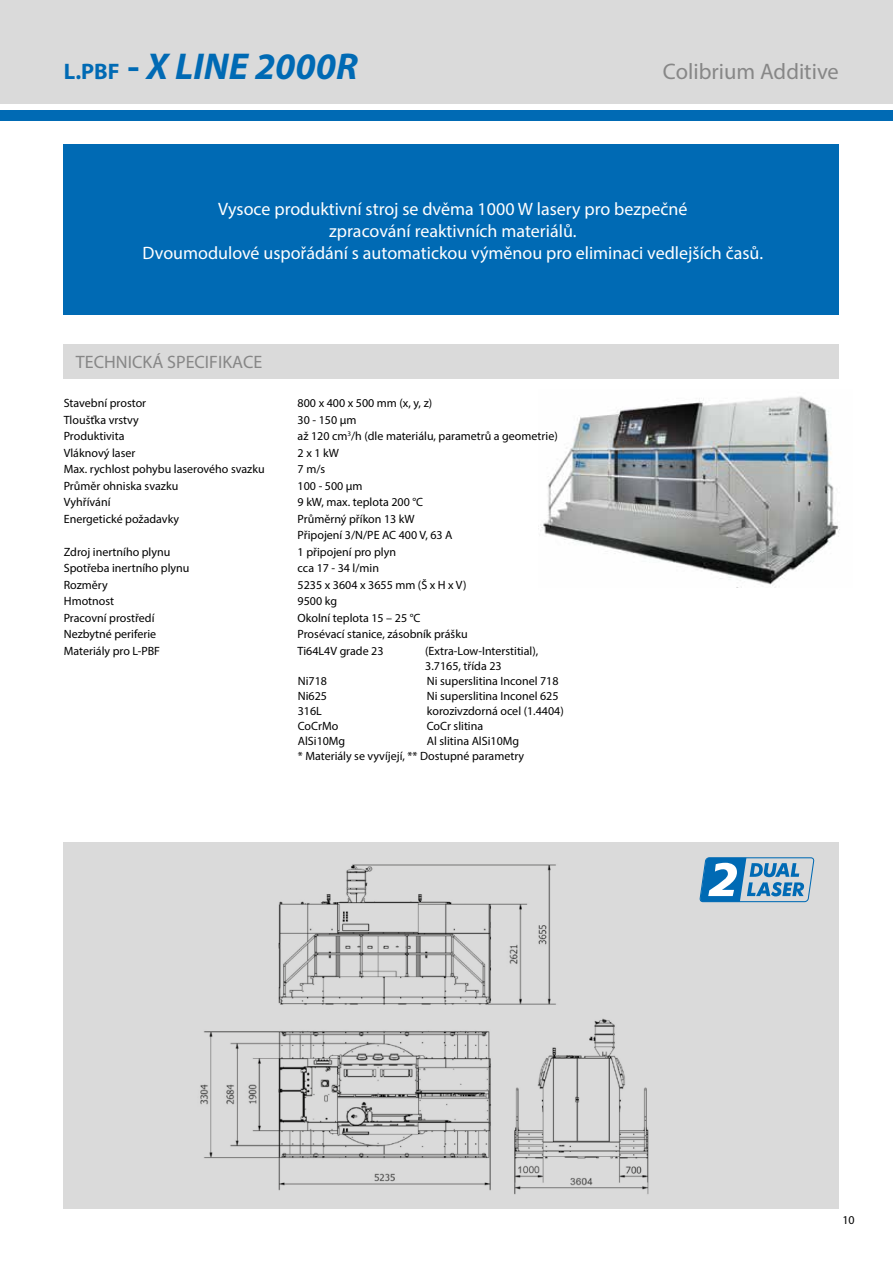
<style>
.page{position:relative;width:893px;height:1263px;background:#fff}
.page>*{position:absolute;margin:0;border:0;box-sizing:border-box;transform-origin:0 0}
.t1{font:italic 700 37.5px "Myriad Pro";color:#006ab4}
.t2{font:22.5px "Myriad Pro";color:#878787}
.t3{font:18px/21.6px "Myriad Pro";color:#fff;text-align:center}
.t4{font:18px "Myriad Pro";color:#878787}
.t5{font:12px/15px "Myriad Pro";color:#000}
.s1{font-style:normal;font-size:22.5px}
.s2{font-style:normal}
</style>
<div class="page">
<div style="left:0;top:0;width:893px;height:104px;background:#dadada"></div>
<div style="left:0;top:110px;width:893px;height:11px;background:#006ab4"></div>
<img style="left:538px;top:396px;width:302px;height:191px">
<div style="left:64px;top:145px;width:775px;height:170px;background:#006ab4"></div>
<div style="left:64px;top:344px;width:775px;height:34px;background:#dadada"></div>
<div style="left:64px;top:842px;width:775px;height:367px;background:#dadada"></div>
<svg style="left:699px;top:857px;width:115px;height:45px"></svg>
<img style="left:200px;top:864px;width:449px;height:331px">
<h1 class="t1" style="left:64px;top:42px;width:296px"><span class="s1">L.PBF</span> <span class="s2">-</span> X LINE 2000R</h1>
<h2 class="t2" style="left:663px;top:57px;width:177px">Colibrium Additive</h2>
<h3 class="t3" style="left:143px;top:198px;width:622px">Vysoce produktivní stroj se dvěma 1000 W lasery pro bezpečné<br>zpracování reaktivních materiálů.<br>Dvoumodulové uspořádání s automatickou výměnou pro eliminaci vedlejších časů.</h3>
<h3 class="t4" style="left:76px;top:351px;width:188px">TECHNICKÁ SPECIFIKACE</h3>
<p class="t5" style="left:64px;top:395px;width:84px">Stavební prostor</p>
<p class="t5" style="left:298px;top:395px;width:136px">800 x 400 x 500 mm (x, y, z)</p>
<p class="t5" style="left:64px;top:412px;width:76px">Tloušťka vrstvy</p>
<p class="t5" style="left:298px;top:412px;width:60px">30 - 150 μm</p>
<p class="t5" style="left:64px;top:428px;width:62px">Produktivita</p>
<p class="t5" style="left:298px;top:428px;width:262px">až 120 cm<sup>3</sup>/h (dle materiálu, parametrů a geometrie)</p>
<p class="t5" style="left:64px;top:445px;width:73px">Vláknový laser</p>
<p class="t5" style="left:298px;top:445px;width:43px">2 x 1 kW</p>
<p class="t5" style="left:64px;top:461px;width:202px">Max. rychlost pohybu laserového svazku</p>
<p class="t5" style="left:298px;top:461px;width:29px">7 m/s</p>
<p class="t5" style="left:64px;top:478px;width:116px">Průměr ohniska svazku</p>
<p class="t5" style="left:298px;top:478px;width:66px">100 - 500 μm</p>
<p class="t5" style="left:64px;top:494px;width:48px">Vyhřívání</p>
<p class="t5" style="left:298px;top:494px;width:127px">9 kW, max. teplota 200 °C</p>
<p class="t5" style="left:64px;top:511px;width:117px">Energetické požadavky</p>
<p class="t5" style="left:298px;top:510px;width:156px;line-height:16.5px">Průměrný příkon 13 kW<br>Připojení 3/N/PE AC 400 V, 63 A</p>
<p class="t5" style="left:64px;top:544px;width:108px">Zdroj inertního plynu</p>
<p class="t5" style="left:298px;top:544px;width:100px">1 připojení pro plyn</p>
<p class="t5" style="left:64px;top:560px;width:127px">Spotřeba inertního plynu</p>
<p class="t5" style="left:298px;top:560px;width:83px">cca 17 - 34 l/min</p>
<p class="t5" style="left:64px;top:577px;width:46px">Rozměry</p>
<p class="t5" style="left:298px;top:577px;width:171px">5235 x 3604 x 3655 mm (Š x H x V)</p>
<p class="t5" style="left:64px;top:593px;width:52px">Hmotnost</p>
<p class="t5" style="left:298px;top:593px;width:41px">9500 kg</p>
<p class="t5" style="left:64px;top:610px;width:92px">Pracovní prostředí</p>
<p class="t5" style="left:298px;top:610px;width:124px">Okolní teplota 15 – 25 °C</p>
<p class="t5" style="left:64px;top:626px;width:94px">Nezbytné periferie</p>
<p class="t5" style="left:298px;top:626px;width:172px">Prosévací stanice, zásobník prášku</p>
<p class="t5" style="left:64px;top:643px;width:98px">Materiály pro L-PBF</p>
<p class="t5" style="left:298px;top:643px;width:87px">Ti64L4V grade 23</p>
<p class="t5" style="left:425px;top:643px;width:115px">(Extra-Low-Interstitial),<br>3.7165, třída 23</p>
<p class="t5" style="left:298px;top:673px;width:31px">Ni718</p>
<p class="t5" style="left:427px;top:673px;width:133px">Ni superslitina Inconel 718</p>
<p class="t5" style="left:298px;top:688px;width:31px">Ni625</p>
<p class="t5" style="left:427px;top:688px;width:133px">Ni superslitina Inconel 625</p>
<p class="t5" style="left:298px;top:703px;width:26px">316L</p>
<p class="t5" style="left:427px;top:703px;width:138px">korozivzdorná ocel (1.4404)</p>
<p class="t5" style="left:298px;top:718px;width:42px">CoCrMo</p>
<p class="t5" style="left:427px;top:718px;width:58px">CoCr slitina</p>
<p class="t5" style="left:298px;top:733px;width:49px">AlSi10Mg</p>
<p class="t5" style="left:298px;top:733px;width:228px;text-indent:129px">Al slitina AlSi10Mg * Materiály se vyvíjejí, ** Dostupné parametry</p>
<p class="t5" style="left:842px;top:1213px;width:14px">10</p>
</div>
